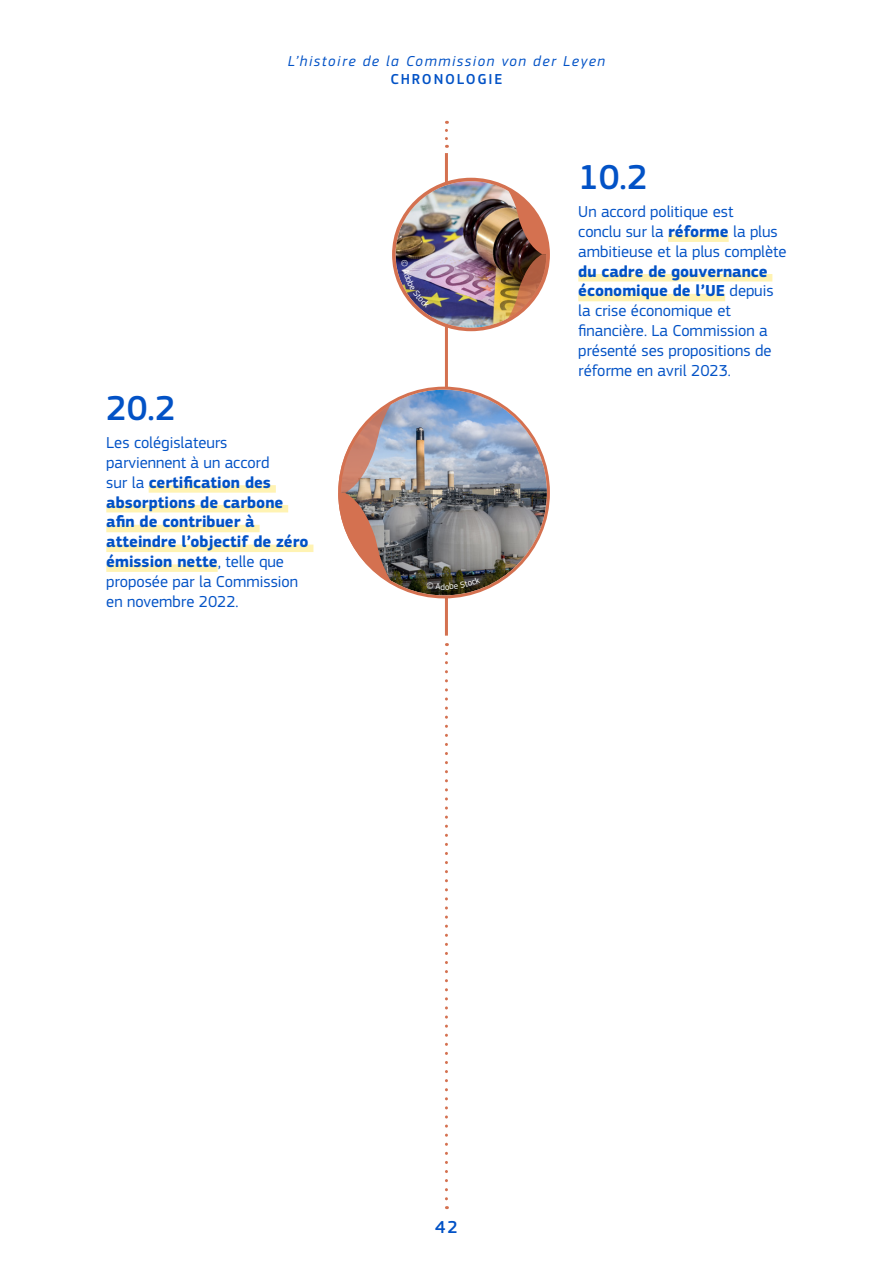
<style>
.page{position:relative;width:893px;height:1263px;background:#fff}
.page>*{position:absolute;margin:0;border:0;box-sizing:border-box;transform-origin:0 0}
.Body_text_blue{font:500 36px "EC Square Sans Pro";color:#0252c6}
.t1{font:500 18px "EC Square Sans Pro";color:#0252c6}
.Body_text_blue-2{font:16.5px/19.8px "EC Square Sans Pro";color:#0252c6}
.Body_text_blue-3{font:700 16.5px/19.8px "EC Square Sans Pro";color:#0252c6}
.t2{font:italic 15px "EC Square Sans Pro";letter-spacing:.1em;color:#0252c6}
.t3{font:500 15px "EC Square Sans Pro";letter-spacing:.12em;color:#0252c6}
.t4{font:9px "EC Square Sans Pro";color:#fff}
.s1{font-weight:400}
.s2{font-weight:700}
</style>
<div class="page">
<hr style="left:445px;top:153px;width:3px;height:483px;background:#d47150">
<svg style="left:445px;top:653px;width:3px;height:556px"></svg>
<svg style="left:445px;top:130px;width:3px;height:18px"></svg>
<img style="left:341px;top:390px;width:206px;height:205px;border-radius:103px">
<svg style="left:338px;top:401px;width:55px;height:183px"></svg>
<img style="left:396px;top:181px;width:114px;height:147px">
<div style="left:392px;top:178px;width:158px;height:153px;border:4px solid #d47150;border-radius:50%"></div>
<img style="left:507px;top:188px;width:40px;height:133px">
<div style="left:668px;top:234px;width:61px;height:8px;background:#fff3b3"></div>
<div style="left:578px;top:274px;width:194px;height:7px;background:#fff3b3"></div>
<div style="left:578px;top:294px;width:147px;height:7px;background:#fff3b3"></div>
<div style="left:149px;top:485px;width:127px;height:8px;background:#fff3b3"></div>
<div style="left:106px;top:505px;width:182px;height:7px;background:#fff3b3"></div>
<div style="left:106px;top:525px;width:154px;height:7px;background:#fff3b3"></div>
<div style="left:106px;top:545px;width:207px;height:7px;background:#fff3b3"></div>
<div style="left:106px;top:564px;width:112px;height:8px;background:#fff3b3"></div>
<svg style="left:401px;top:260px;width:29px;height:48px"></svg>
<svg style="left:426px;top:576px;width:54px;height:14px"></svg>
<p class="t2" style="left:288px;top:53px;width:319px">L’histoire de la Commission von der Leyen</p>
<p class="t3" style="left:390px;top:71px;width:113px">CHRONOLOGIE</p>
<p class="Body_text_blue" style="left:106px;top:387px;width:71px">20.2</p>
<p class="Body_text_blue-3" style="left:106px;top:433px;width:204px"><span class="s1">Les colégislateurs parviennent à un accord<br>sur la</span> certification des absorptions de carbone afin de contribuer à atteindre l’objectif de zéro émission nette<span class="s1">, telle que proposée par la Commission en novembre 2022.</span></p>
<p class="t4" style="left:440px;top:581px;width:6px">d</p>
<p class="Body_text_blue" style="left:578px;top:156px;width:71px">10.2</p>
<p class="Body_text_blue-2" style="left:578px;top:202px;width:210px">Un accord politique est<br>conclu sur la <span class="s2">réforme</span> la plus ambitieuse et la plus complète <span class="s2">du cadre de gouvernance économique de l’UE</span> depuis la crise économique et financière. La Commission a présenté ses propositions de réforme en avril 2023.</p>
<p class="t1" style="left:435px;top:1216px;width:24px">42</p>
</div>
